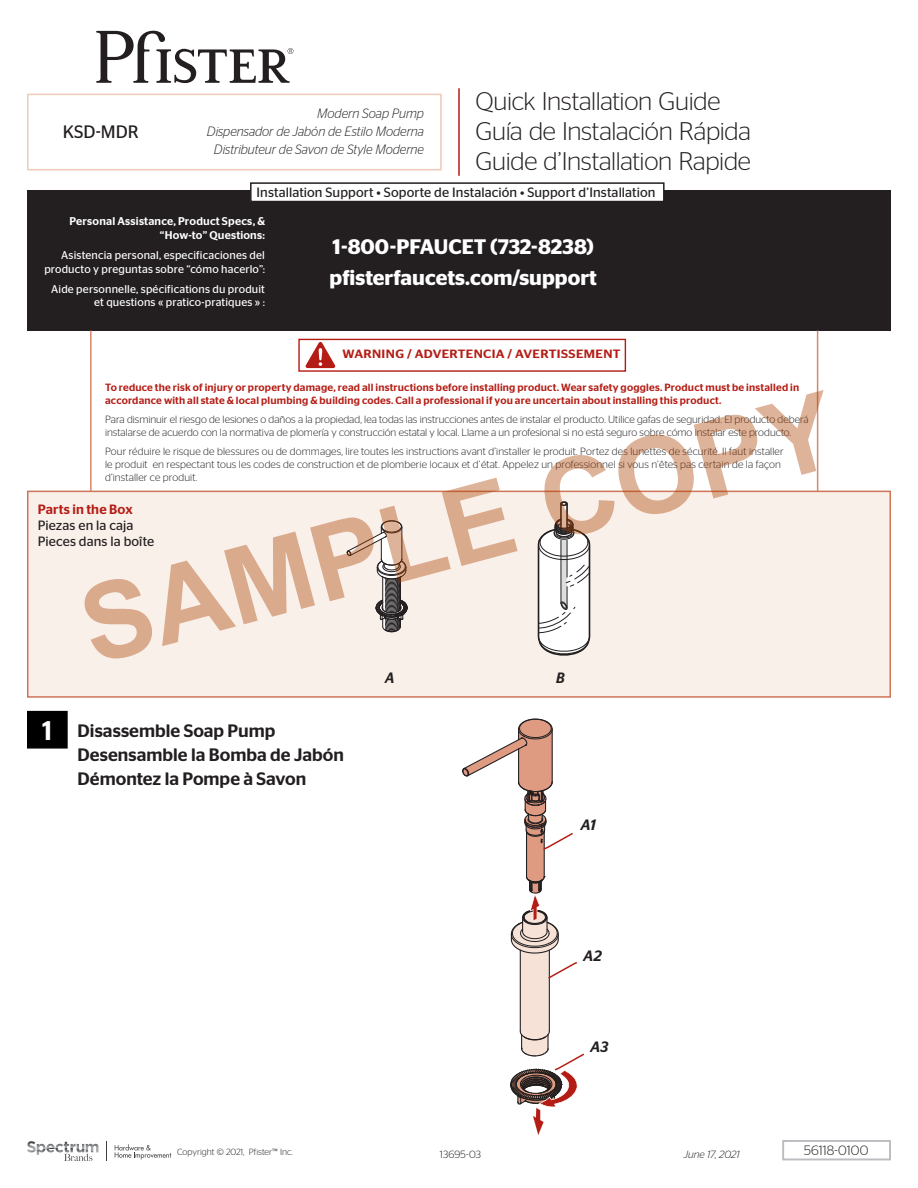
<style>
.page{position:relative;width:918px;height:1188px;background:#fff}
.page>*{position:absolute;margin:0;border:0;box-sizing:border-box;transform-origin:0 0}
.t1{font:700 106.65px "Arial";color:rgb(171 64 0/.4)}
.t2{font:500 27px "Stag Sans";color:#fff}
.t3{font:300 25.5px "Stag Sans";letter-spacing:-.015em;color:#231f20}
.t4{font:600 21px/31.2px "Stag Sans";color:#fff}
.t5{font:500 18px "Stag Sans";color:#231f20}
.t6{font:18px "Stag Sans";color:#231f20}
.t7{font:italic 500 15px "Stag Sans";color:#231f20}
.t8{font:italic 500 15px "Stag Sans";color:#231f20;scale:.95 1}
.t9{font:13.5px "Stag Sans";letter-spacing:.005em;color:#231f20}
.t10{font:italic 300 13.5px "Stag Sans";letter-spacing:-.005em;color:#231f20;scale:.95 1}
.t11{font:500 13.5px "Stag Sans";letter-spacing:.01em;color:#b41d15}
.t12{font:300 13.5px "Stag Sans";letter-spacing:.005em;color:#231f20}
.t13{font:500 12px "Stag Sans";letter-spacing:.025em;color:#b41d15;scale:1.1 1}
.t14{font:11.25px/13.5px "Stag Sans";letter-spacing:.015em;color:#fff;text-align:right}
.t15{font:500 11.25px/13.5px "Stag Sans";letter-spacing:.02em;color:#fff;text-align:right}
.t16{font:300 10.5px/12.6px "Stag Sans";letter-spacing:.005em;color:#231f20}
.t17{font:500 10.5px/12.6px "Stag Sans";letter-spacing:.02em;color:#b41d15}
.t18{font:italic 300 10.5px "Stag Sans";color:#231f20}
.t19{font:300 9px "Stag Sans";color:#231f20}
</style>
<div class="page">
<div style="left:782px;top:1140px;width:109px;height:20px;border:2px solid #bcbdc0"></div>
<svg style="left:106px;top:1141px;width:1px;height:20px"></svg>
<svg style="left:115px;top:1144px;width:56px;height:16px"></svg>
<svg style="left:27px;top:1141px;width:72px;height:20px"></svg>
<svg style="left:96px;top:31px;width:197px;height:52px"></svg>
<div style="left:27px;top:190px;width:864px;height:141px;background:#231f20"></div>
<div style="left:251px;top:183px;width:413px;height:19px;background:#fff"></div>
<div style="left:250px;top:182px;width:415px;height:20px;border:2px solid #231f20"></div>
<div style="left:27px;top:491px;width:864px;height:207px;background:#faf0ea;border:2px solid #cf7557"></div>
<div style="left:27px;top:711px;width:41px;height:38px;background:#000;border:1px solid #000"></div>
<hr style="left:817px;top:331px;width:1px;height:160px;background:#d7876b">
<hr style="left:90px;top:331px;width:2px;height:160px;background:#d7876b">
<hr style="left:458px;top:88px;width:2px;height:88px;background:#b41d15">
<div style="left:27px;top:94px;width:415px;height:76px;border:2px solid #eecab9"></div>
<svg style="left:537px;top:501px;width:53px;height:155px"></svg>
<svg style="left:347px;top:520px;width:61px;height:113px"></svg>
<div style="left:582px;top:1035px;width:36px;height:28px;border:1px solid #fff;border-radius:50%"></div>
<div style="left:575px;top:944px;width:36px;height:27px;border:1px solid #fff;border-radius:50%"></div>
<svg style="left:462px;top:718px;width:124px;height:417px"></svg>
<div style="left:572px;top:815px;width:34px;height:26px;background:#fff;border-radius:50%"></div>
<div style="left:571px;top:814px;width:36px;height:28px;border:1px solid #fff;border-radius:50%"></div>
<svg style="left:305px;top:342px;width:31px;height:26px"></svg>
<div style="left:298px;top:339px;width:328px;height:33px;border:1px solid #b41d15"></div>
<p class="t6" style="left:63px;top:121px;width:77px">KSD-MDR</p>
<p class="t10" style="left:317px;top:106px;width:114px">Modern Soap Pump</p>
<p class="t10" style="left:207px;top:124px;width:230px">Dispensador de Jabón de Estilo Moderna</p>
<p class="t10" style="left:214px;top:142px;width:223px">Distributeur de Savon de Style Moderne</p>
<p class="t3" style="left:476px;top:87px;width:246px">Quick Installation Guide</p>
<p class="t3" style="left:476px;top:117px;width:277px">Guía de Instalación Rápida</p>
<p class="t3" style="left:476px;top:147px;width:277px">Guide d’Installation Rapide</p>
<p class="t9" style="left:257px;top:185px;width:400px">Installation Support • Soporte de Instalación • Support d’Installation</p>
<p class="t15" style="left:69px;top:215px;width:197px">Personal Assistance, Product Specs, &amp; “How-to” Questions:</p>
<p class="t14" style="left:44px;top:248px;width:222px">Asistencia personal, especificaciones del producto y preguntas sobre “cómo hacerlo”:</p>
<p class="t14" style="left:51px;top:282px;width:215px">Aide personnelle, spécifications du produit et questions « pratico-pratiques » :</p>
<h3 class="t4" style="left:330px;top:231px;width:269px">1-800-PFAUCET (732-8238) pfisterfaucets.com/support</h3>
<p class="t13" style="left:342px;top:347px;width:254px">WARNING / ADVERTENCIA / AVERTISSEMENT</p>
<h1 class="t1" style="left:64px;top:556px;width:778px;rotate:-15deg">SAMPLE COPY</h1>
<p class="t17" style="left:105px;top:381px;width:696px">To reduce the risk of injury or property damage, read all instructions before installing product. Wear safety goggles. Product must be installed in accordance with all state &amp; local plumbing &amp; building codes. Call a professional if you are uncertain about installing this product.</p>
<p class="t16" style="left:105px;top:413px;width:705px">Para disminuir el riesgo de lesiones o daños a la propiedad, lea todas las instrucciones antes de instalar el producto. Utilice gafas de seguridad. El producto deberá instalarse de acuerdo con la normativa de plomería y construcción estatal y local. Llame a un profesional si no está seguro sobre cómo instalar este producto.</p>
<p class="t16" style="left:105px;top:445px;width:680px">Pour réduire le risque de blessures ou de dommages, lire toutes les instructions avant d’installer le produit. Portez des lunettes de sécurité. Il faut installer le produit en respectant tous les codes de construction et de plomberie locaux et d’état. Appelez un professionnel si vous n’êtes pas certain de la façon d’installer ce produit.</p>
<p class="t11" style="left:38px;top:501px;width:96px">Parts in the Box</p>
<p class="t9" style="left:38px;top:517px;width:97px">Piezas en la caja</p>
<p class="t9" style="left:38px;top:534px;width:118px">Pieces dans la boîte</p>
<p class="t2" style="left:42px;top:715px;width:12px">1</p>
<p class="t5" style="left:78px;top:720px;width:199px">Disassemble Soap Pump</p>
<p class="t5" style="left:78px;top:744px;width:268px">Desensamble la Bomba de Jabón</p>
<p class="t5" style="left:78px;top:768px;width:230px">Démontez la Pompe à Savon</p>
<p class="t8" style="left:385px;top:669px;width:11px">A</p>
<p class="t8" style="left:556px;top:669px;width:11px">B</p>
<p class="t7" style="left:581px;top:816px;width:17px">A1</p>
<p class="t19" style="left:177px;top:1147px;width:117px">Copyright © 2021, Pfister™ Inc.</p>
<p class="t16" style="left:440px;top:1148px;width:43px">13695-03</p>
<p class="t7" style="left:583px;top:947px;width:20px">A2</p>
<p class="t7" style="left:591px;top:1038px;width:19px">A3</p>
<p class="t18" style="left:684px;top:1148px;width:58px">June 17, 2021</p>
<p class="t12" style="left:804px;top:1143px;width:66px">56118-0100</p>
</div>
